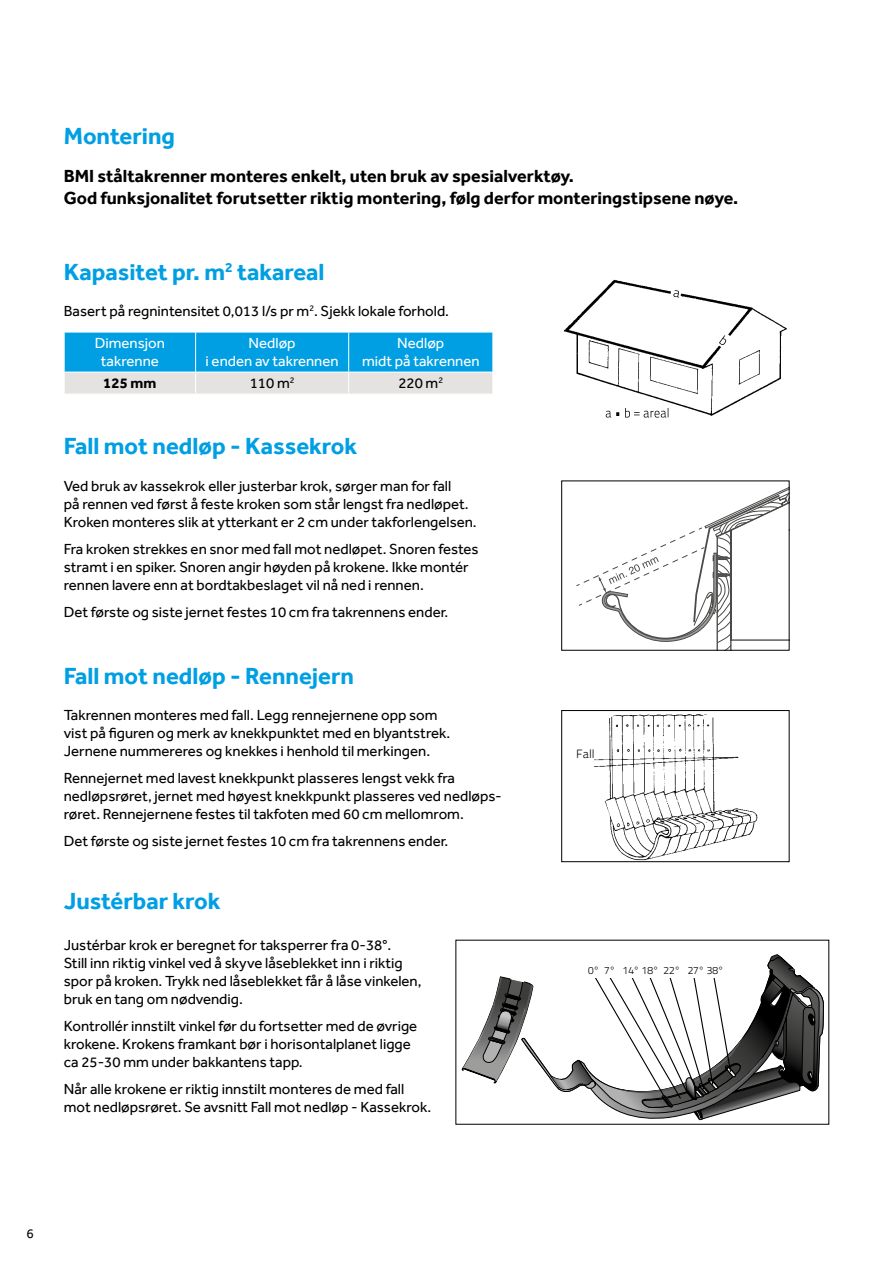
<style>
.page{position:relative;width:893px;height:1263px;background:#fff}
.page>*{position:absolute;margin:0;border:0;box-sizing:border-box;transform-origin:0 0}
.t1{font:700 24px "Effra";color:#009fe3}
.t2{font:700 18px/21.6px "Effra";color:#000}
.t3{font:15px/18px "Effra";color:#000}
.t4{font:15px/18px "Effra";color:#fff;text-align:center}
.t5{font:700 15px "Effra";color:#000}
.t6{font:13.5px "Effra";color:#000}
.t7{font:12px "Titillium Text 25 L 250 wt";color:#000}
.t8{font:10.5px "Titillium Text 25 L 250 wt";color:#000}
.s1{color:#fff}
</style>
<div class="page">
<img style="left:563px;top:289px;width:225px;height:127px">
<svg style="left:606px;top:408px;width:62px;height:10px"></svg>
<svg style="left:716px;top:332px;width:15px;height:16px"></svg>
<svg style="left:605px;top:279px;width:181px;height:34px"></svg>
<img style="left:595px;top:714px;width:163px;height:146px">
<div style="left:561px;top:710px;width:228px;height:152px;border:1px solid #000"></div>
<svg style="left:64px;top:332px;width:429px;height:62px;background:#56b9e3"></svg>
<svg style="left:576px;top:488px;width:211px;height:161px"></svg>
<svg style="left:462px;top:954px;width:362px;height:167px"></svg>
<h1 class="t1" style="left:64px;top:121px;width:113px">Montering</h1>
<p class="t2" style="left:64px;top:165px;width:676px">BMI ståltakrenner monteres enkelt, uten bruk av spesialverktøy.<br>God funksjonalitet forutsetter riktig montering, følg derfor monteringstipsene nøye.</p>
<h1 class="t1" style="left:64px;top:257px;width:262px">Kapasitet pr. m<sup>2</sup> takareal</h1>
<p class="t3" style="left:95px;top:295px;width:356px;line-height:32px;text-indent:-31px">Basert på regnintensitet 0,013 l/s pr m<sup>2</sup>. Sjekk lokale forhold.<br><span class="s1">Dimensjon</span></p>
<p class="t4" style="left:101px;top:352px;width:60px">takrenne</p>
<p class="t4" style="left:206px;top:334px;width:135px">Nedløp<br>i enden av takrennen</p>
<p class="t4" style="left:362px;top:334px;width:119px">Nedløp<br>midt på takrennen</p>
<p class="t5" style="left:103px;top:374px;width:55px">125 mm</p>
<p class="t3" style="left:250px;top:374px;width:46px">110 m<sup>2</sup></p>
<p class="t3" style="left:398px;top:374px;width:46px">220 m<sup>2</sup></p>
<h1 class="t1" style="left:64px;top:432px;width:295px">Fall mot nedløp - Kassekrok</h1>
<p class="t3" style="left:64px;top:476px;width:414px">Ved bruk av kassekrok eller justerbar krok, sørger man for fall<br>på rennen ved først å feste kroken som står lengst fra nedløpet.<br>Kroken monteres slik at ytterkant er 2 cm under takforlengelsen.</p>
<p class="t3" style="left:64px;top:539px;width:416px">Fra kroken strekkes en snor med fall mot nedløpet. Snoren festes stramt i en spiker. Snoren angir høyden på krokene. Ikke montér rennen lavere enn at bordtakbeslaget vil nå ned i rennen.</p>
<p class="t3" style="left:64px;top:602px;width:386px">Det første og siste jernet festes 10 cm fra takrennens ender.</p>
<h1 class="t1" style="left:64px;top:661px;width:292px">Fall mot nedløp - Rennejern</h1>
<p class="t3" style="left:64px;top:706px;width:388px">Takrennen monteres med fall. Legg rennejernene opp som vist på figuren og merk av knekkpunktet med en blyantstrek.<br>Jernene nummereres og knekkes i henhold til merkingen.</p>
<p class="t3" style="left:64px;top:769px;width:440px">Rennejernet med lavest knekkpunkt plasseres lengst vekk fra nedløpsrøret, jernet med høyest knekkpunkt plasseres ved nedløps&shy;røret. Rennejernene festes til takfoten med 60 cm mellomrom.</p>
<p class="t3" style="left:64px;top:832px;width:386px">Det første og siste jernet festes 10 cm fra takrennens ender.</p>
<h1 class="t1" style="left:64px;top:887px;width:158px">Justérbar krok</h1>
<p class="t3" style="left:64px;top:936px;width:359px">Justérbar krok er beregnet for taksperrer fra 0-38°.<br>Still inn riktig vinkel ved å skyve låseblekket inn i riktig spor på kroken. Trykk ned låseblekket får å låse vinkelen, bruk en tang om nødvendig.</p>
<p class="t3" style="left:64px;top:1017px;width:355px">Kontrollér innstilt vinkel før du fortsetter med de øvrige krokene. Krokens framkant bør i horisontalplanet ligge ca 25-30 mm under bakkantens tapp.</p>
<p class="t3" style="left:64px;top:1080px;width:369px">Når alle krokene er riktig innstilt monteres de med fall mot nedløpsrøret. Se avsnitt Fall mot nedløp - Kassekrok.</p>
<p class="t7" style="left:576px;top:745px;width:20px">Fall</p>
<p class="t8" style="left:588px;top:963px;width:137px">0° 7° 14° 18° 22° 27° 38°</p>
<p class="t6" style="left:27px;top:1225px;width:9px">6</p>
</div>
